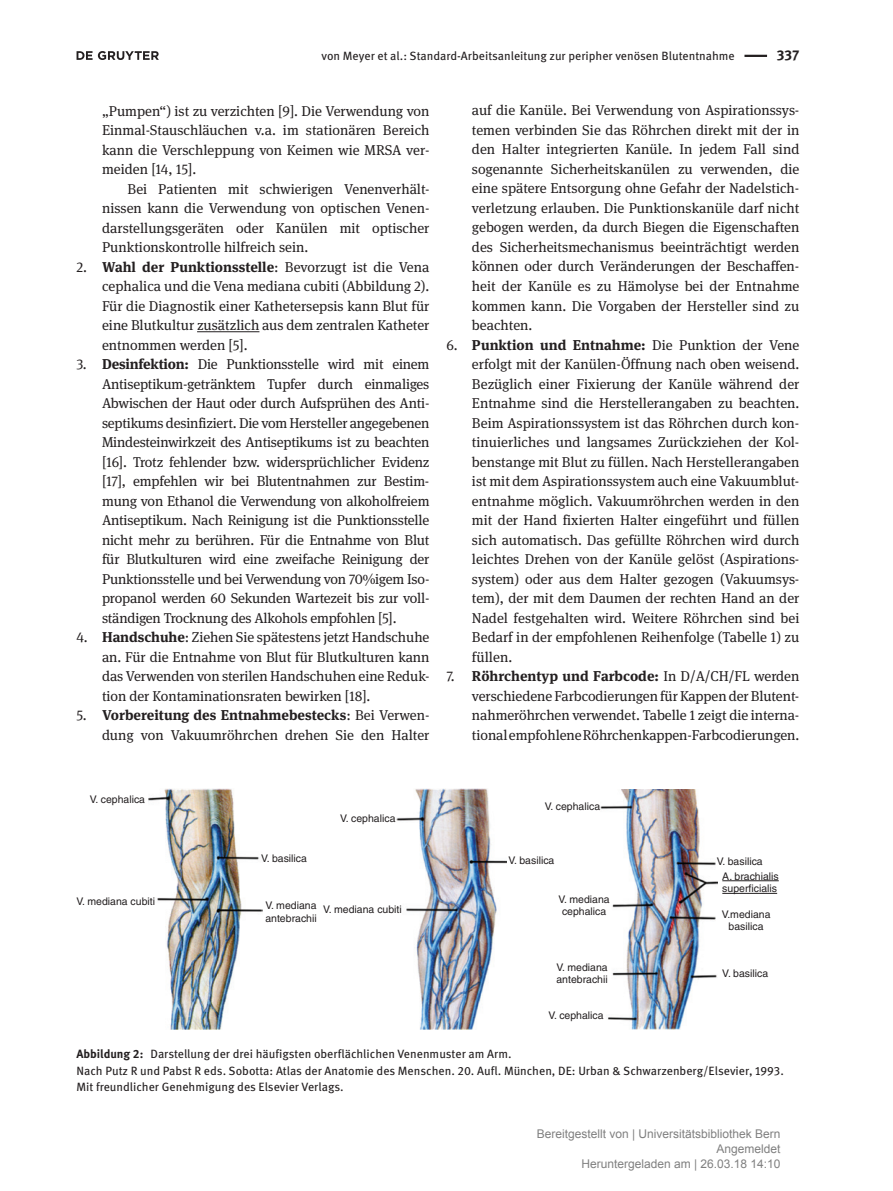
<style>
.page{position:relative;width:893px;height:1191px;background:#fff}
.page>*{position:absolute;margin:0;border:0;box-sizing:border-box;transform-origin:0 0}
.t1{font:14.25px/19.5px "DG Meta Serif Science";color:#231f20;text-align:justify}
.t2{font:700 14.25px "DG Meta Science";color:#231f20}
.t3{font:12px/16.5px "DG Meta Science";color:#231f20}
.t4{font:12px/15px "Arial";color:#808080;text-align:right}
.t5{font:10.5px/12.6px "Helvetica";color:#231f20}
.s1{font-weight:700}
</style>
<div class="page">
<svg style="left:77px;top:51px;width:82px;height:9px"></svg>
<hr style="left:744px;top:55px;width:23px;height:2px;background:#231f20">
<hr style="left:197px;top:331px;width:62px;height:1px;background:#231f20">
<img style="left:600px;top:789px;width:117px;height:240px">
<img style="left:397px;top:788px;width:109px;height:241px">
<img style="left:148px;top:788px;width:115px;height:241px">
<hr style="left:722px;top:880px;width:57px;height:1px;background:#231f20">
<hr style="left:722px;top:893px;width:55px;height:1px;background:#231f20">
<p class="t3" style="left:322px;top:47px;width:415px">von Meyer et al.: Standard-Arbeitsanleitung zur peripher venösen Blutentnahme</p>
<p class="t2" style="left:777px;top:44px;width:24px">337</p>
<p class="t1" style="left:102px;top:101px;width:329px">„Pumpen“) ist zu verzichten [9]. Die Verwendung von Einmal-Stauschläuchen v.a. im stationären Bereich kann die Verschleppung von Keimen wie MRSA ver&shy;meiden [14, 15].</p>
<p class="t1" style="left:102px;top:179px;width:329px;text-indent:26px">Bei Patienten mit schwierigen Venenverhält&shy;nissen kann die Verwendung von optischen Venen&shy;darstellungsgeräten oder Kanülen mit optischer Punktionskontrolle hilfreich sein.</p>
<p class="t1" style="left:102px;top:257px;width:329px;text-indent:-26px">2. <span class="s1">Wahl der Punktionsstelle</span>: Bevorzugt ist die Vena cephalica und die Vena mediana cubiti (Abbildung 2).<br>Für die Diagnostik einer Kathetersepsis kann Blut für eine Blutkultur zusätzlich aus dem zentralen Katheter entnommen werden [5].</p>
<p class="t1" style="left:102px;top:354px;width:329px;text-indent:-26px">3. <span class="s1">Desinfektion:</span> Die Punktionsstelle wird mit einem Antiseptikum-getränktem Tupfer durch einmaliges Abwischen der Haut oder durch Aufsprühen des Anti&shy;septikums desinfiziert. Die vom Hersteller angegebenen Mindesteinwirkzeit des Antiseptikums ist zu beachten [16]. Trotz fehlender bzw. widersprüchlicher Evidenz [17], empfehlen wir bei Blutentnahmen zur Bestim&shy;mung von Ethanol die Verwendung von alkoholfreiem Antiseptikum. Nach Reinigung ist die Punktionsstelle nicht mehr zu berühren. Für die Entnahme von Blut für Blutkulturen wird eine zweifache Reinigung der Punktionsstelle und bei Verwendung von 70%igem Iso&shy;propanol werden 60 Sekunden Wartezeit bis zur voll&shy;ständigen Trocknung des Alkohols empfohlen [5].</p>
<p class="t1" style="left:102px;top:627px;width:329px;text-indent:-26px">4. <span class="s1">Handschuhe</span>: Ziehen Sie spätestens jetzt Handschuhe an. Für die Entnahme von Blut für Blutkulturen kann das Verwenden von sterilen Handschuhen eine Reduk&shy;tion der Kontaminationsraten bewirken [18].</p>
<p class="t1" style="left:77px;top:705px;width:354px;text-align:right">5. <span class="s1">Vorbereitung des Entnahmebestecks</span>: Bei Verwen&shy;dung von Vakuumröhrchen drehen Sie den Halter</p>
<p class="t1" style="left:472px;top:100px;width:329px">auf die Kanüle. Bei Verwendung von Aspirationssys&shy;temen verbinden Sie das Röhrchen direkt mit der in den Halter integrierten Kanüle. In jedem Fall sind sogenannte Sicherheitskanülen zu verwenden, die eine spätere Entsorgung ohne Gefahr der Nadelstich&shy;verletzung erlauben. Die Punktionskanüle darf nicht gebogen werden, da durch Biegen die Eigenschaften des Sicherheitsmechanismus beeinträchtigt werden können oder durch Veränderungen der Beschaffen&shy;heit der Kanüle es zu Hämolyse bei der Entnahme kommen kann. Die Vorgaben der Hersteller sind zu beachten.</p>
<p class="t1" style="left:472px;top:334px;width:329px;text-indent:-26px">6. <span class="s1">Punktion und Entnahme:</span> Die Punktion der Vene erfolgt mit der Kanülen-Öffnung nach oben weisend.<br>Bezüglich einer Fixierung der Kanüle während der Entnahme sind die Herstellerangaben zu beachten.<br>Beim Aspirationssystem ist das Röhrchen durch kon&shy;tinuierliches und langsames Zurückziehen der Kol&shy;benstange mit Blut zu füllen. Nach Herstellerangaben ist mit dem Aspirationssystem auch eine Vakuumblut&shy;entnahme möglich. Vakuumröhrchen werden in den mit der Hand fixierten Halter eingeführt und füllen sich automatisch. Das gefüllte Röhrchen wird durch leichtes Drehen von der Kanüle gelöst (Aspirations&shy;system) oder aus dem Halter gezogen (Vakuumsys&shy;tem), der mit dem Daumen der rechten Hand an der Nadel festgehalten wird. Weitere Röhrchen sind bei Bedarf in der empfohlenen Reihenfolge (Tabelle 1) zu füllen.</p>
<p class="t1" style="left:472px;top:666px;width:329px;text-indent:-26px">7. <span class="s1">Röhrchentyp und Farbcode:</span> In D/A/CH/FL werden verschiedene Farbcodierungen für Kappen der Blutent&shy;nahmeröhrchen verwendet. Tabelle 1 zeigt die interna&shy;tional empfohlene Röhrchenkappen-Farbcodierungen.</p>
<p class="t5" style="left:90px;top:793px;width:57px">V. cephalica</p>
<p class="t5" style="left:340px;top:811px;width:57px">V. cephalica</p>
<p class="t5" style="left:545px;top:800px;width:57px">V. cephalica</p>
<p class="t5" style="left:77px;top:894px;width:80px">V. mediana cubiti</p>
<p class="t5" style="left:261px;top:851px;width:47px">V. basilica</p>
<p class="t5" style="left:509px;top:854px;width:47px">V. basilica</p>
<p class="t5" style="left:717px;top:855px;width:47px">V. basilica</p>
<p class="t5" style="left:265px;top:899px;width:53px">V. mediana antebrachii</p>
<p class="t5" style="left:323px;top:902px;width:80px">V. mediana cubiti</p>
<p class="t5" style="left:559px;top:893px;width:53px;text-align:center">V. mediana cephalica</p>
<p class="t5" style="left:556px;top:960px;width:53px">V. mediana antebrachii</p>
<p class="t5" style="left:548px;top:1008px;width:57px">V. cephalica</p>
<p class="t5" style="left:722px;top:869px;width:58px">A. brachialis superficialis</p>
<p class="t5" style="left:722px;top:907px;width:50px;text-align:center">V.mediana basilica</p>
<p class="t5" style="left:722px;top:967px;width:47px">V. basilica</p>
<p class="t3" style="left:77px;top:1045px;width:709px"><span class="s1">Abbildung 2:</span> Darstellung der drei häufigsten oberflächlichen Venenmuster am Arm.<br>Nach Putz R und Pabst R eds. Sobotta: Atlas der Anatomie des Menschen. 20. Aufl. München, DE: Urban &amp; Schwarzenberg/Elsevier, 1993.<br>Mit freundlicher Genehmigung des Elsevier Verlags.</p>
<p class="t4" style="left:537px;top:1127px;width:245px">Bereitgestellt von | Universitätsbibliothek Bern<br>Angemeldet<br>Heruntergeladen am | 26.03.18 14:10</p>
</div>
